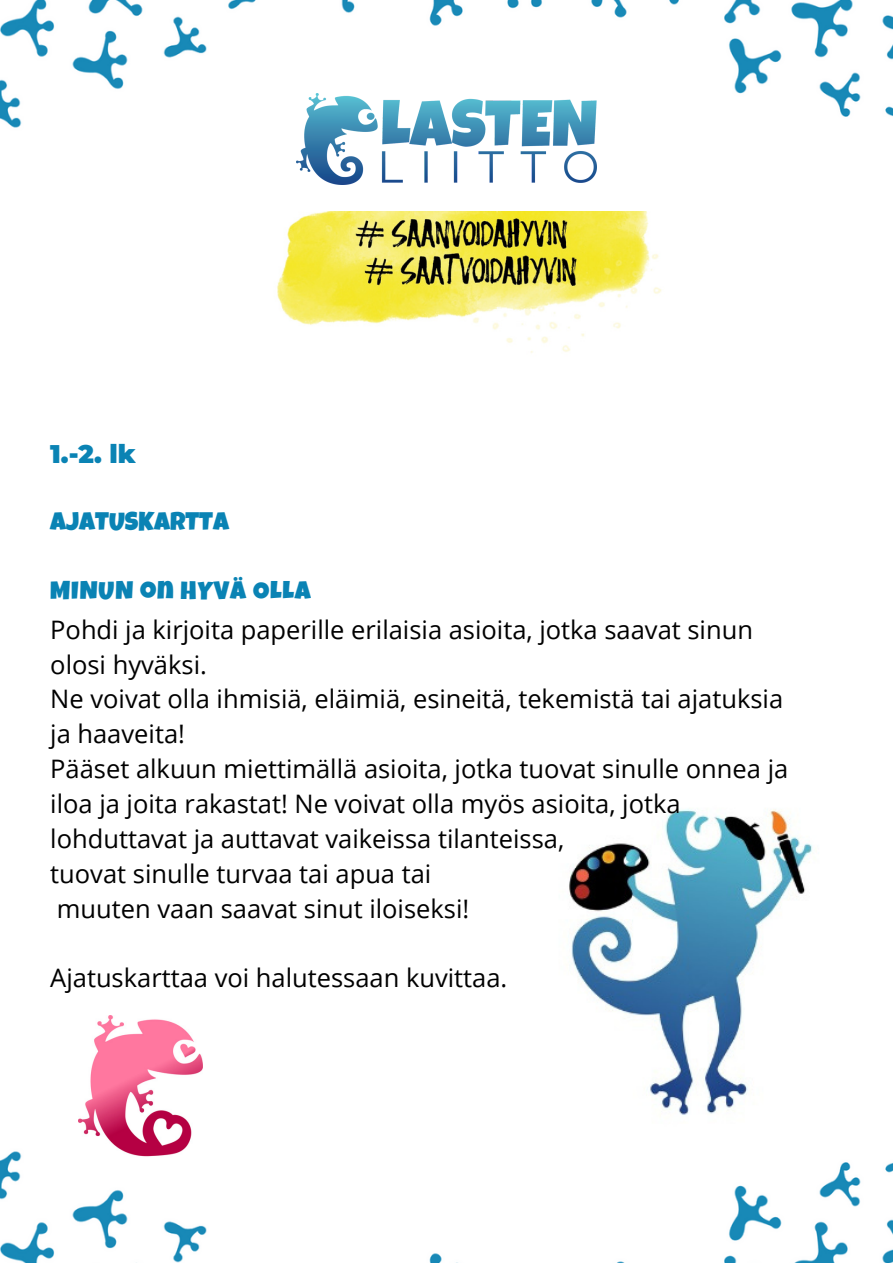
<style>
.page{position:relative;width:893px;height:1264px;background:#fff}
.page>*{position:absolute;margin:0;border:0;box-sizing:border-box;transform-origin:0 0}
.t1{font:25.5px/34.8px "Open Sans";color:#000}
.t2{font:25.5px "Luckiest Guy";letter-spacing:.02em;color:#0a83b4}
.t3{font:25.5px "Luckiest Guy";color:#0a83b4}
.t4{font:900 25.5px "Montserrat";color:#0a83b4}
</style>
<div class="page">
<img style="left:277px;top:211px;width:385px;height:142px">
<img style="left:0;top:0;width:892px;height:185px">
<img style="left:297px;top:93px;width:299px;height:91px">
<img style="left:0;top:1068px;width:892px;height:194px">
<img style="left:541px;top:809px;width:290px;height:323px">
<img style="left:78px;top:1015px;width:124px;height:143px">
<p class="t4" style="left:50px;top:438px;width:87px">1.-2. lk</p>
<p class="t3" style="left:50px;top:511px;width:180px">AJATUSKARTTA</p>
<p class="t2" style="left:50px;top:581px;width:262px">MINUN on HYVÄ OLLA</p>
<p class="t1" style="left:50px;top:611px;width:704px">Pohdi ja kirjoita paperille erilaisia asioita, jotka saavat sinun olosi hyväksi.</p>
<p class="t1" style="left:50px;top:681px;width:734px">Ne voivat olla ihmisiä, eläimiä, esineitä, tekemistä tai ajatuksia ja haaveita!</p>
<p class="t1" style="left:50px;top:750px;width:739px">Pääset alkuun miettimällä asioita, jotka tuovat sinulle onnea ja iloa ja joita rakastat! Ne voivat olla myös asioita, jotka lohduttavat ja auttavat vaikeissa tilanteissa,</p>
<p class="t1" style="left:50px;top:855px;width:382px">tuovat sinulle turvaa tai apua tai</p>
<p class="t1" style="left:57px;top:890px;width:414px">muuten vaan saavat sinut iloiseksi!</p>
<p class="t1" style="left:50px;top:960px;width:458px">Ajatuskarttaa voi halutessaan kuvittaa.</p>
</div>
